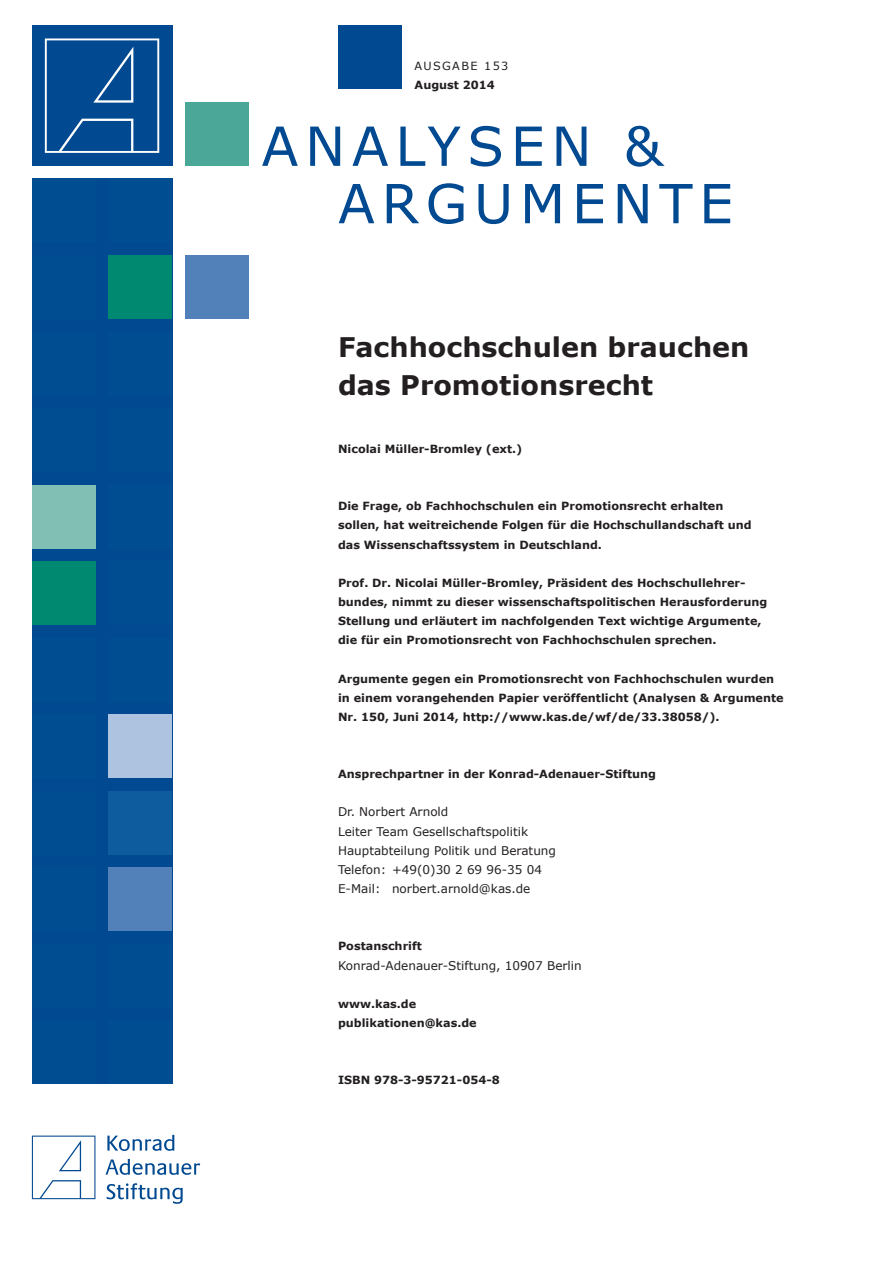
<style>
.page{position:relative;width:893px;height:1263px;background:#fff}
.page>*{position:absolute;margin:0;border:0;box-sizing:border-box;transform-origin:0 0}
.t1{font:54px/57.4px "Verdana";letter-spacing:.12em;color:#014990}
.t2{font:700 27px/38.2px "Verdana";color:#231f20}
.t3{font:12px/19.2px "Verdana";color:#231f20}
.t4{font:700 11.25px/19.2px "Verdana";color:#231f20}
.t5{font:11.25px "Verdana";letter-spacing:.12em;color:#231f20}
</style>
<div class="page">
<div style="left:32px;top:179px;width:140px;height:905px;background:#014990"></div>
<div style="left:32px;top:179px;width:64px;height:63px;background:#014d92"></div>
<div style="left:32px;top:255px;width:64px;height:64px;background:#014d92"></div>
<div style="left:32px;top:332px;width:64px;height:63px;background:#014d92"></div>
<div style="left:32px;top:408px;width:64px;height:64px;background:#014d92"></div>
<div style="left:32px;top:485px;width:64px;height:64px;background:#81beb3"></div>
<div style="left:32px;top:561px;width:64px;height:64px;background:#008971"></div>
<div style="left:32px;top:638px;width:64px;height:64px;background:#014d92"></div>
<div style="left:32px;top:714px;width:64px;height:64px;background:#014d92"></div>
<div style="left:32px;top:791px;width:64px;height:64px;background:#014d92"></div>
<div style="left:32px;top:867px;width:64px;height:64px;background:#014d92"></div>
<div style="left:32px;top:944px;width:64px;height:64px;background:#014d92"></div>
<div style="left:32px;top:1020px;width:64px;height:64px;background:#014d92"></div>
<div style="left:108px;top:179px;width:64px;height:63px;background:#014d92"></div>
<div style="left:108px;top:255px;width:64px;height:64px;background:#008971"></div>
<div style="left:108px;top:332px;width:64px;height:63px;background:#014d92"></div>
<div style="left:108px;top:408px;width:64px;height:64px;background:#014d92"></div>
<div style="left:108px;top:485px;width:64px;height:64px;background:#014d92"></div>
<div style="left:108px;top:561px;width:64px;height:64px;background:#014d92"></div>
<div style="left:108px;top:638px;width:64px;height:64px;background:#014d92"></div>
<div style="left:108px;top:714px;width:64px;height:64px;background:#aec3e0"></div>
<div style="left:108px;top:791px;width:64px;height:64px;background:#0e5b9d"></div>
<div style="left:108px;top:867px;width:64px;height:64px;background:#5181b8"></div>
<div style="left:108px;top:944px;width:64px;height:64px;background:#014d92"></div>
<div style="left:108px;top:1020px;width:64px;height:64px;background:#014d92"></div>
<div style="left:185px;top:255px;width:64px;height:64px;background:#5181b8"></div>
<div style="left:185px;top:102px;width:64px;height:64px;background:#4ba898"></div>
<div style="left:338px;top:26px;width:64px;height:63px;background:#014990"></div>
<div style="left:32px;top:26px;width:140px;height:140px;background:#014990"></div>
<svg style="left:45px;top:38px;width:114px;height:115px"></svg>
<svg style="left:32px;top:1135px;width:63px;height:64px"></svg>
<svg style="left:107px;top:1135px;width:67px;height:16px"></svg>
<svg style="left:106px;top:1159px;width:94px;height:16px"></svg>
<svg style="left:107px;top:1183px;width:76px;height:21px"></svg>
<p class="t5" style="left:415px;top:58px;width:19px">Ausga</p>
<p class="t5" style="left:461px;top:58px;width:49px">be 153</p>
<p class="t4" style="left:415px;top:75px;width:82px">August 2014</p>
<h1 class="t1" style="left:338px;top:117px;width:397px;text-indent:-77px">ANALYSEN &amp;<br>ARGUMENTE</h1>
<h2 class="t2" style="left:338px;top:328px;width:413px">Fachhochschulen brauchen das Promotionsrecht</h2>
<p class="t4" style="left:338px;top:439px;width:186px">Nicolai Müller-Bromley (ext.)</p>
<p class="t4" style="left:338px;top:496px;width:415px">Die Frage, ob Fachhochschulen ein Promotionsrecht erhalten sollen, hat weitreichende Folgen für die Hochschullandschaft und das Wissenschaftssystem in Deutschland.</p>
<p class="t4" style="left:338px;top:573px;width:431px">Prof. Dr. Nicolai Müller-Bromley, Präsident des Hochschullehrer&shy;bundes, nimmt zu dieser wissenschaftspolitischen Herausforderung Stellung und erläutert im nachfolgenden Text wichtige Argumente, die für ein Promotionsrecht von Fachhochschulen sprechen.</p>
<p class="t4" style="left:338px;top:669px;width:447px">Argumente gegen ein Promotionsrecht von Fachhochschulen wurden in einem vorangehenden Papier veröffentlicht (Analysen &amp; Argumente<br>Nr. 150, Juni 2014, http://www.kas.de/wf/de/33.38058/).</p>
<p class="t4" style="left:338px;top:764px;width:320px">Ansprechpartner in der Konrad-Adenauer-Stiftung</p>
<p class="t3" style="left:338px;top:802px;width:219px">Dr. Norbert Arnold<br>Leiter Team Gesellschaftspolitik<br>Hauptabteilung Politik und Beratung<br>Telefon: +49(0)30 2 69 96-35 04<br>E-Mail: norbert.arnold@kas.de</p>
<p class="t4" style="left:338px;top:936px;width:85px">Postanschrift</p>
<p class="t3" style="left:338px;top:955px;width:245px">Konrad-Adenauer-Stiftung, 10907 Berlin</p>
<p class="t4" style="left:338px;top:994px;width:140px">www.kas.de publikationen@kas.de</p>
<p class="t4" style="left:338px;top:1070px;width:163px">ISBN 978-3-95721-054-8</p>
</div>
